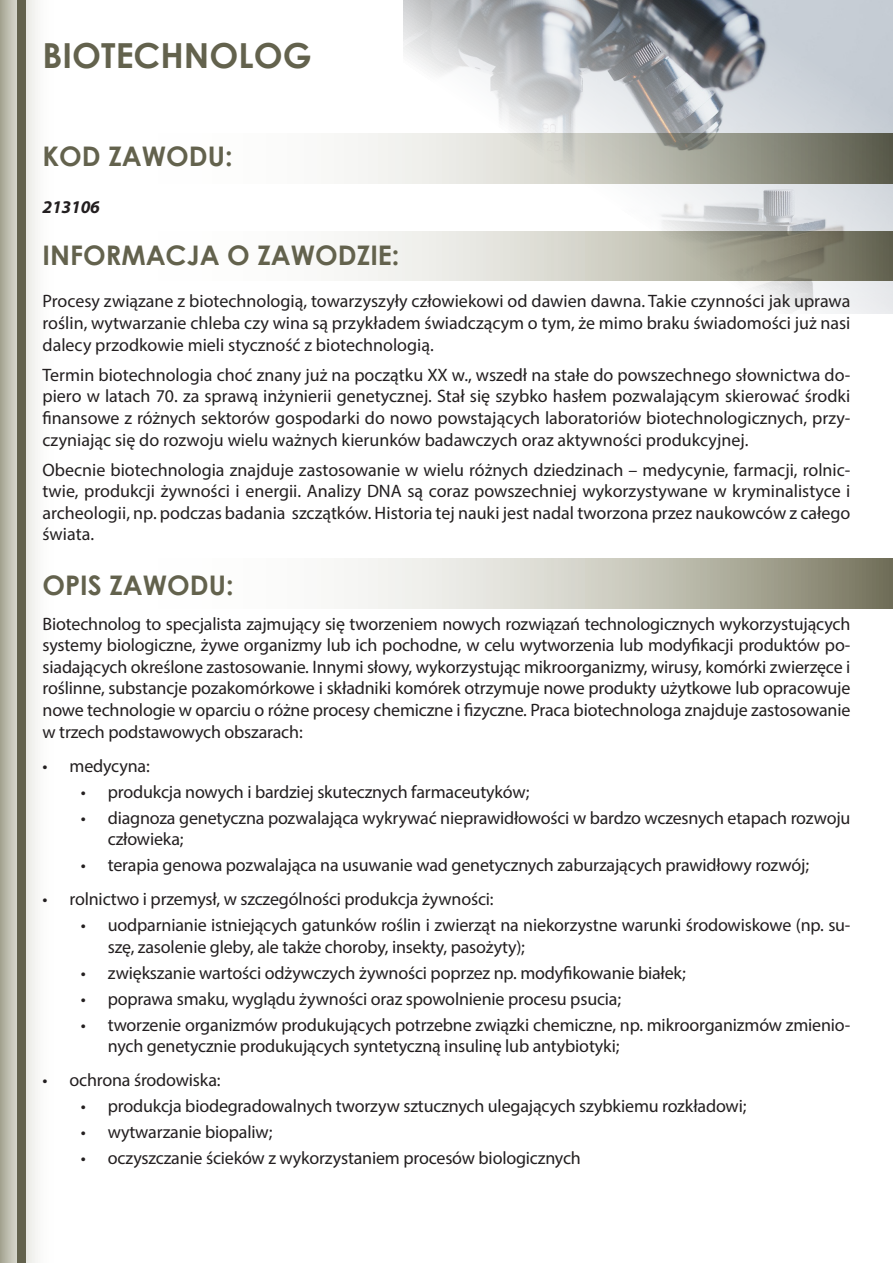
<style>
.page{position:relative;width:893px;height:1263px;background:#fff}
.page>*{position:absolute;margin:0;border:0;box-sizing:border-box;transform-origin:0 0}
.naglowek_glowny{font:700 34.5px "Century Gothic";color:#63624d}
.nag3{font:700 27px "Century Gothic";color:#63624d}
.tekst_glowny{font:700 27px "Century Gothic";color:#63624d}
.tekst_glowny-2{font:18px/21.6px "Myriad Pro";letter-spacing:-.01em;color:#231f20;text-align:justify}
.tekst_glowny-3{font:italic 700 18px "Myriad Pro";letter-spacing:-.01em;color:#231f20}
</style>
<div class="page">
<img style="left:404px;top:0;width:489px;height:314px">
<svg style="left:0;top:0;width:38px;height:1263px"></svg>
<div style="left:17px;top:0;width:9px;height:1263px;background:#63624d"></div>
<svg style="left:344px;top:133px;width:549px;height:50px;background:#b8b9af"></svg>
<svg style="left:344px;top:231px;width:549px;height:50px;background:#bebeb3"></svg>
<svg style="left:344px;top:559px;width:549px;height:49px;background:#c4c3b7"></svg>
<p class="naglowek_glowny" style="left:43px;top:30px;width:271px">BIOTECHNOLOG</p>
<p class="nag3" style="left:43px;top:135px;width:192px">KOD ZAWODU:</p>
<p class="tekst_glowny-3" style="left:43px;top:195px;width:59px">213106</p>
<p class="nag3" style="left:43px;top:234px;width:358px">INFORMACJA O ZAWODZIE:</p>
<p class="tekst_glowny-2" style="left:43px;top:290px;width:809px">Procesy związane z biotechnologią, towarzyszyły człowiekowi od dawien dawna. Takie czynności jak uprawa roślin, wytwarzanie chleba czy wina są przykładem świadczącym o tym, że mimo braku świadomości już nasi dalecy przodkowie mieli styczność z biotechnologią.</p>
<p class="tekst_glowny-2" style="left:43px;top:364px;width:809px">Termin biotechnologia choć znany już na początku XX w., wszedł na stałe do powszechnego słownictwa do&shy;piero w latach 70. za sprawą inżynierii genetycznej. Stał się szybko hasłem pozwalającym skierować środki finansowe z różnych sektorów gospodarki do nowo powstających laboratoriów biotechnologicznych, przy&shy;czyniając się do rozwoju wielu ważnych kierunków badawczych oraz aktywności produkcyjnej.</p>
<p class="tekst_glowny-2" style="left:43px;top:458px;width:809px">Obecnie biotechnologia znajduje zastosowanie w wielu różnych dziedzinach – medycynie, farmacji, rolnic&shy;twie, produkcji żywności i energii. Analizy DNA są coraz powszechniej wykorzystywane w kryminalistyce i archeologii, np. podczas badania szczątków. Historia tej nauki jest nadal tworzona przez naukowców z całego świata.</p>
<p class="tekst_glowny" style="left:43px;top:565px;width:193px">OPIS ZAWODU:</p>
<p class="tekst_glowny-2" style="left:43px;top:612px;width:809px">Biotechnolog to specjalista zajmujący się tworzeniem nowych rozwiązań technologicznych wykorzystujących systemy biologiczne, żywe organizmy lub ich pochodne, w celu wytworzenia lub modyfikacji produktów po&shy;siadających określone zastosowanie. Innymi słowy, wykorzystując mikroorganizmy, wirusy, komórki zwierzęce i roślinne, substancje pozakomórkowe i składniki komórek otrzymuje nowe produkty użytkowe lub opracowuje nowe technologie w oparciu o różne procesy chemiczne i fizyczne. Praca biotechnologa znajduje zastosowanie w trzech podstawowych obszarach:</p>
<p class="tekst_glowny-2" style="left:43px;top:755px;width:109px">• medycyna:</p>
<p class="tekst_glowny-2" style="left:81px;top:781px;width:450px">• produkcja nowych i bardziej skutecznych farmaceutyków;</p>
<p class="tekst_glowny-2" style="left:108px;top:806px;width:744px;text-indent:-27px">• diagnoza genetyczna pozwalająca wykrywać nieprawidłowości w bardzo wczesnych etapach rozwoju człowieka;</p>
<p class="tekst_glowny-2" style="left:81px;top:854px;width:730px">• terapia genowa pozwalająca na usuwanie wad genetycznych zaburzających prawidłowy rozwój;</p>
<p class="tekst_glowny-2" style="left:43px;top:888px;width:453px">• rolnictwo i przemysł, w szczególności produkcja żywności:</p>
<p class="tekst_glowny-2" style="left:108px;top:914px;width:744px;text-indent:-27px">• uodparnianie istniejących gatunków roślin i zwierząt na niekorzystne warunki środowiskowe (np. su&shy;szę, zasolenie gleby, ale także choroby, insekty, pasożyty);</p>
<p class="tekst_glowny-2" style="left:81px;top:962px;width:606px">• zwiększanie wartości odżywczych żywności poprzez np. modyfikowanie białek;</p>
<p class="tekst_glowny-2" style="left:81px;top:987px;width:542px">• poprawa smaku, wyglądu żywności oraz spowolnienie procesu psucia;</p>
<p class="tekst_glowny-2" style="left:108px;top:1013px;width:744px;text-indent:-27px">• tworzenie organizmów produkujących potrzebne związki chemiczne, np. mikroorganizmów zmienio&shy;nych genetycznie produkujących syntetyczną insulinę lub antybiotyki;</p>
<p class="tekst_glowny-2" style="left:43px;top:1069px;width:180px">• ochrona środowiska:</p>
<p class="tekst_glowny-2" style="left:81px;top:1095px;width:667px">• produkcja biodegradowalnych tworzyw sztucznych ulegających szybkiemu rozkładowi;</p>
<p class="tekst_glowny-2" style="left:81px;top:1121px;width:193px">• wytwarzanie biopaliw;</p>
<p class="tekst_glowny-2" style="left:81px;top:1147px;width:502px">• oczyszczanie ścieków z wykorzystaniem procesów biologicznych</p>
</div>
